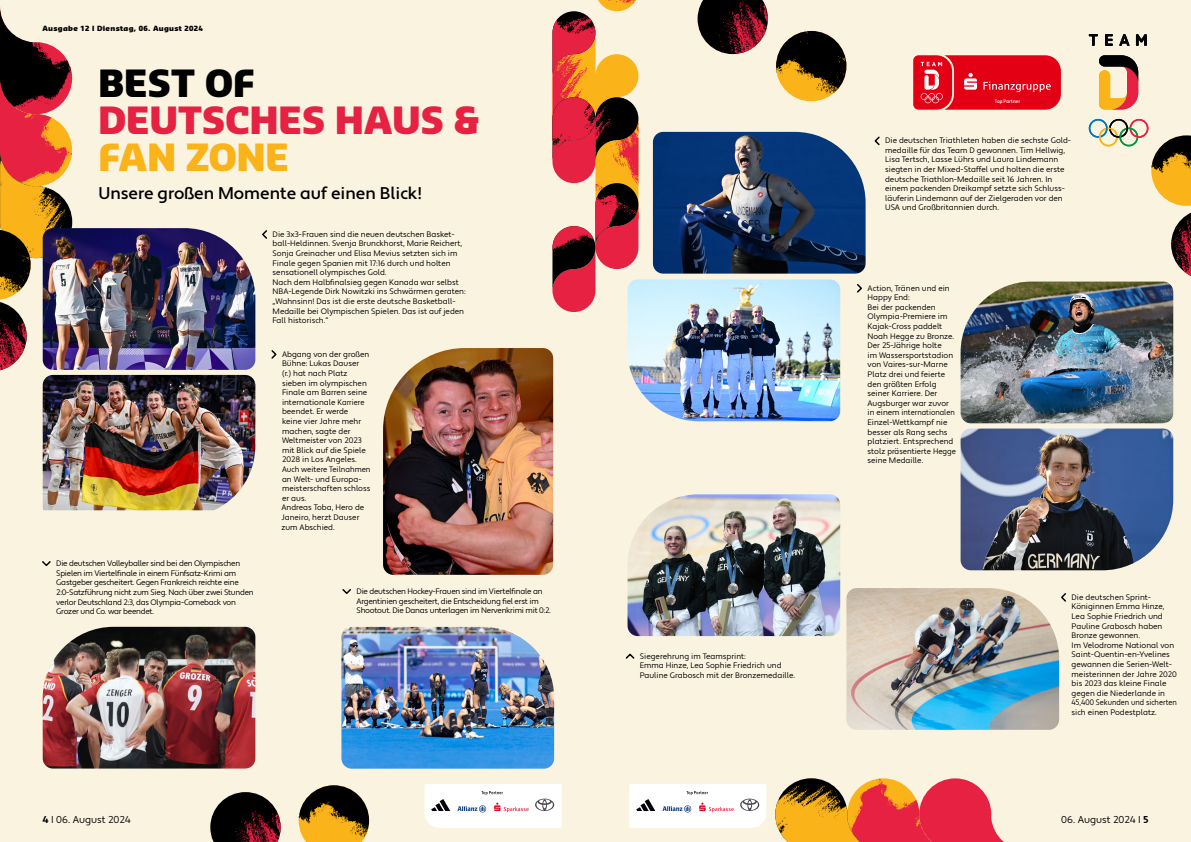
<style>
.page{position:relative;width:1191px;height:842px;background:#f9f3e0}
.page>*{position:absolute;margin:0;border:0;box-sizing:border-box;transform-origin:0 0}
.t1{font:900 36.6px "Sansa";color:#e62142}
.t2{font:900 36.6px "Sansa";color:#fab319}
.t3{font:900 36.6px "Sansa";letter-spacing:-.01em;color:#000}
.t4{font:500 17px "Apertura";color:#000}
.t5{font:10px "Apertura";color:#000}
.t6{font:8px/9.6px "Apertura";color:#000}
.t7{font:8px/9.6px "Apertura";letter-spacing:-.03em;color:#000}
.t8{font:900 7px "Sansa";letter-spacing:.05em;color:#000}
.t9{font:500 condensed 5.1px "Apertura";letter-spacing:.015em;color:#fff}
.s1{font-weight:700}
</style>
<div class="page">
<svg style="left:913px;top:55px;width:148px;height:55px;background:#e51b2d"></svg>
<img style="left:299px;top:785px;width:70px;height:57px">
<img style="left:960px;top:429px;width:213px;height:141px">
<svg style="left:262px;top:230px;width:5px;height:9px"></svg>
<svg style="left:42px;top:561px;width:9px;height:5px"></svg>
<img style="left:383px;top:348px;width:170px;height:227px">
<img style="left:341px;top:627px;width:213px;height:142px">
<svg style="left:857px;top:284px;width:5px;height:9px"></svg>
<img style="left:653px;top:132px;width:212px;height:142px">
<img style="left:960px;top:282px;width:213px;height:141px">
<img style="left:72px;top:228px;width:183px;height:142px">
<svg style="left:874px;top:136px;width:6px;height:10px"></svg>
<img style="left:43px;top:627px;width:212px;height:141px">
<img style="left:627px;top:279px;width:213px;height:142px">
<svg style="left:1061px;top:593px;width:5px;height:9px"></svg>
<img style="left:846px;top:588px;width:213px;height:142px">
<svg style="left:625px;top:653px;width:10px;height:6px"></svg>
<img style="left:43px;top:375px;width:212px;height:135px">
<img style="left:627px;top:494px;width:213px;height:142px">
<svg style="left:271px;top:350px;width:6px;height:9px"></svg>
<svg style="left:342px;top:589px;width:9px;height:5px"></svg>
<svg style="left:1088px;top:119px;width:103px;height:157px"></svg>
<svg style="left:1099px;top:55px;width:39px;height:54px"></svg>
<svg style="left:1088px;top:34px;width:10px;height:12px"></svg>
<svg style="left:1105px;top:34px;width:7px;height:12px"></svg>
<svg style="left:1119px;top:34px;width:10px;height:12px"></svg>
<svg style="left:1136px;top:34px;width:10px;height:12px"></svg>
<svg style="left:629px;top:784px;width:137px;height:44px;background:#f3f1f2"></svg>
<svg style="left:425px;top:784px;width:136px;height:44px;background:#f3f1f2"></svg>
<svg style="left:552px;top:0;width:86px;height:312px"></svg>
<img style="left:552px;top:11px;width:86px;height:280px">
<svg style="left:860px;top:778px;width:144px;height:64px"></svg>
<img style="left:775px;top:778px;width:85px;height:64px">
<img style="left:210px;top:792px;width:71px;height:50px">
<svg style="left:0;top:7px;width:72px;height:364px"></svg>
<img style="left:0;top:230px;width:31px;height:70px">
<img style="left:776px;top:31px;width:70px;height:70px;border-radius:35px">
<img style="left:697px;top:0;width:71px;height:54px">
<p class="t8" style="left:42px;top:23px;width:162px">Ausgabe 12 I Dienstag, 06. August 2024</p>
<h1 class="t3" style="left:98px;top:59px;width:158px">BEST OF</h1>
<h1 class="t1" style="left:98px;top:95px;width:383px">DEUTSCHES HAUS &amp;</h1>
<h1 class="t2" style="left:98px;top:132px;width:192px">FAN ZONE</h1>
<h2 class="t4" style="left:98px;top:183px;width:325px">Unsere großen Momente auf einen Blick!</h2>
<p class="t6" style="left:273px;top:230px;width:194px">Die 3x3-Frauen sind die neuen deutschen Basket&shy;ball-Heldinnen. Svenja Brunckhorst, Marie Reichert, Sonja Greinacher und Elisa Mevius setzten sich im Finale gegen Spanien mit 17:16 durch und holten sensationell olympisches Gold.<br>Nach dem Halbfinalsieg gegen Kanada war selbst NBA-Legende Dirk Nowitzki ins Schwärmen geraten: „Wahnsinn! Das ist die erste deutsche Basketball-Medaille bei Olympischen Spielen. Das ist auf jeden Fall historisch.“</p>
<p class="t7" style="left:56px;top:559px;width:199px">Die deutschen Volleyballer sind bei den Olympischen Spielen im Viertelfinale in einem Fünfsatz-Krimi am Gastgeber gescheitert. Gegen Frankreich reichte eine 2:0-Satzführung nicht zum Sieg. Nach über zwei Stunden verlor Deutschland 2:3, das Olympia-Comeback von Grozer und Co. war beendet.</p>
<p class="t6" style="left:281px;top:349px;width:91px">Abgang von der großen<br>Bühne: Lukas Dauser<br>(r.) hat nach Platz sieben im olympischen<br>Finale am Barren seine internationale Karriere beendet. Er werde<br>keine vier Jahre mehr machen, sagte der<br>Weltmeister von 2023 mit Blick auf die Spiele<br>2028 in Los Angeles.<br>Auch weitere Teilnahmen an Welt- und Europa&shy;meisterschaften schloss er aus.<br>Andreas Toba, Hero de<br>Janeiro, herzt Dauser zum Abschied.</p>
<p class="t7" style="left:356px;top:587px;width:196px">Die deutschen Hockey-Frauen sind im Viertelfinale an<br>Argentinien gescheitert, die Entscheidung fiel erst im<br>Shootout. Die Danas unterlagen im Nervenkrimi mit 0:2.</p>
<p class="t6" style="left:639px;top:651px;width:157px">Siegerehrung im Teamsprint:<br>Emma Hinze, Lea Sophie Friedrich und<br>Pauline Grabosch mit der Bronzemedaille.</p>
<p class="t9" style="left:994px;top:98px;width:27px">Top Partner</p>
<p class="t6" style="left:885px;top:136px;width:187px">Die deutschen Triathleten haben die sechste Gold&shy;medaille für das Team D gewonnen. Tim Hellwig, Lisa Tertsch, Lasse Lührs und Laura Lindemann siegten in der Mixed-Staffel und holten die erste deutsche Triathlon-Medaille seit 16 Jahren. In einem packenden Dreikampf setzte sich Schluss&shy;läuferin Lindemann auf der Zielgeraden vor den USA und Großbritannien durch.</p>
<p class="t6" style="left:867px;top:283px;width:90px">Action, Tränen und ein<br>Happy End:<br>Bei der packenden<br>Olympia-Premiere im<br>Kajak-Cross paddelt<br>Noah Hegge zu Bronze.<br>Der 25-Jährige holte<br>im Wassersportstadion von Vaires-sur-Marne<br>Platz drei und feierte den größten Erfolg seiner Karriere. Der<br>Augsburger war zuvor in einem internationalen<br>Einzel-Wettkampf nie besser als Rang sechs platziert. Entsprechend stolz präsentierte Hegge seine Medaille.</p>
<p class="t6" style="left:1071px;top:592px;width:107px">Die deutschen Sprint-<br>Königinnen Emma Hinze,<br>Lea Sophie Friedrich und<br>Pauline Grabosch haben<br>Bronze gewonnen.<br>Im Velodrome National von<br>Saint-Quentin-en-Yvelines gewannen die Serien-Welt&shy;meisterinnen der Jahre 2020 bis 2023 das kleine Finale gegen die Niederlande in<br>45,400 Sekunden und sicherten sich einen Podestplatz.</p>
<p class="t5" style="left:43px;top:813px;width:90px"><span class="s1">4</span> I 06. August 2024</p>
<p class="t5" style="left:1061px;top:813px;width:89px">06. August 2024 I <span class="s1">5</span></p>
</div>
